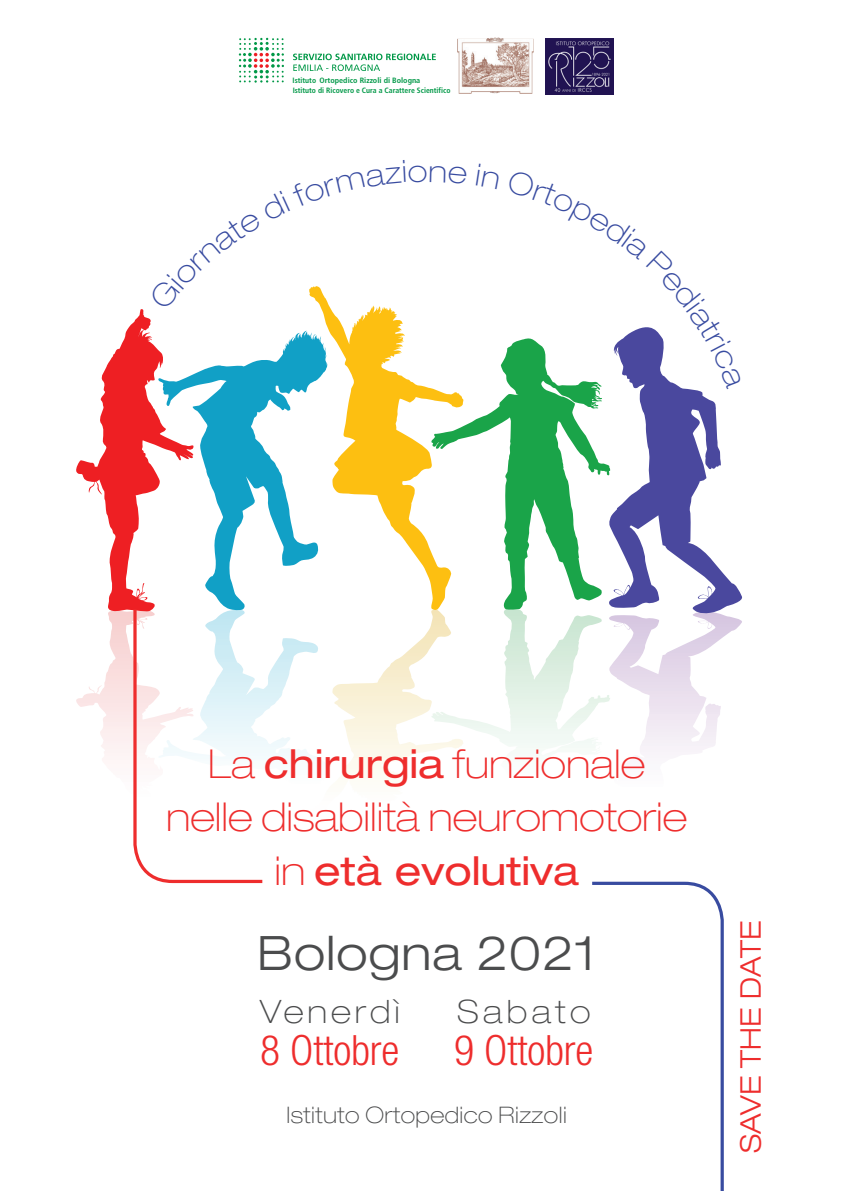
<style>
.page{position:relative;width:851px;height:1191px;background:#fff}
.page>*{position:absolute;margin:0;border:0;box-sizing:border-box;transform-origin:0 0}
.t1{font:300 expanded 47.6px "Helvetica Neue LT Std";letter-spacing:.02em;color:#4b4c4d}
.t2{font:300 condensed 41.8px "Helvetica Neue LT Std";color:#ee2d2d}
.t3{font:100 expanded 40px/53.2px "Helvetica Neue LT Std";color:#ee2d2d;text-align:center}
.t4{font:100 expanded 32.2px "Helvetica Neue LT Std";letter-spacing:.12em;color:#4b4c4d}
.t5{font:300 expanded 28.4px "Helvetica Neue LT Std";letter-spacing:-.005em;color:#ee2d2d}
.t6{font:100 expanded 22.8px "Helvetica Neue LT Std";letter-spacing:.02em;color:#4b4c4d}
.t7{font:700 condensed 7.6px "Frutiger";color:#009847}
.s1{font-weight:400}
</style>
<div class="page">
<svg style="left:592px;top:884px;width:132px;height:307px"></svg>
<img style="left:457px;top:39px;width:76px;height:55px">
<img style="left:485px;top:37px;width:19px;height:5px">
<svg style="left:490px;top:91px;width:10px;height:2px"></svg>
<svg style="left:293px;top:54px;width:143px;height:17px"></svg>
<svg style="left:239px;top:38px;width:45px;height:45px"></svg>
<img style="left:545px;top:38px;width:68px;height:56px">
<svg style="left:76px;top:286px;width:666px;height:598px"></svg>
<p class="t7" style="left:292px;top:76px;width:129px">Istituto Ortopedico Rizzoli di Bologna</p>
<p class="t7" style="left:292px;top:86px;width:159px">Istituto di Ricovero e Cura a Carattere Scientifico</p>
<h3 class="t3" style="left:166px;top:737px;width:522px">La <span class="s1">chirurgia</span> funzionale nelle disabilità neuromotorie in <span class="s1">età evolutiva</span></h3>
<h1 class="t1" style="left:257px;top:924px;width:339px">Bologna 2021</h1>
<h3 class="t4" style="left:260px;top:992px;width:141px">Venerdì</h3>
<h2 class="t2" style="left:260px;top:1026px;width:141px">8 Ottobre</h2>
<h3 class="t4" style="left:457px;top:992px;width:135px">Sabato</h3>
<h2 class="t2" style="left:454px;top:1026px;width:141px">9 Ottobre</h2>
<h3 class="t6" style="left:286px;top:1101px;width:281px">Istituto Ortopedico Rizzoli</h3>
<h3 class="t5" style="left:733px;top:1153px;width:234px;rotate:-90deg">SAVE THE DATE</h3>
</div>
